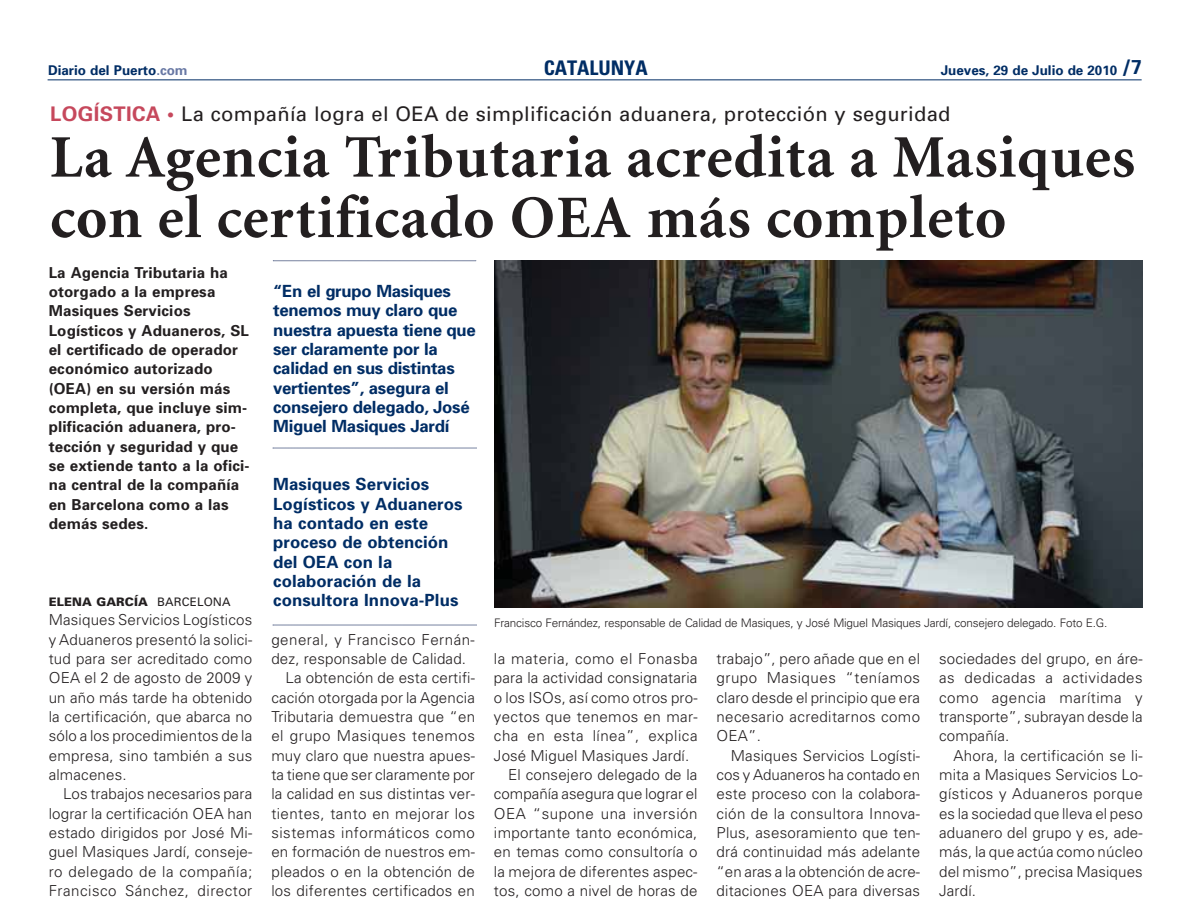
<style>
.page{position:relative;width:1190px;height:913px;background:#fff}
.page>*{position:absolute;margin:0;border:0;box-sizing:border-box;transform-origin:0 0}
.t1{font:700 60.4px/60.4px "Minion";letter-spacing:.015em;color:#231f20}
.t2{font:20.2px "Univers";letter-spacing:.015em;color:#231f20}
.t3{font:700 condensed 20.2px "Univers";color:#002d65}
.t4{font:700 16.8px/19.4px "Univers";letter-spacing:-.015em;color:#002d65}
.t5{font:700 16.8px/19.4px "Univers";letter-spacing:.005em;color:#002d65}
.t6{font:300 15.2px/19.4px "Univers";letter-spacing:.01em;color:#231f20;text-align:justify}
.t7{font:700 15.2px/19.4px "Univers";letter-spacing:.01em;color:#231f20}
.t8{font:300 15.2px "Univers";letter-spacing:.035em;color:#231f20}
.t9{font:300 15.2px "Univers";letter-spacing:.03em;color:#231f20}
.t10{font:700 13.4px "Univers";color:#002d65}
.t11{font:300 11.8px "Univers";letter-spacing:-.015em;color:#231f20}
.t12{font:900 11.8px "Univers";letter-spacing:.015em;color:#231f20}
.s1{color:#6878a4}
.s2{font-size:20.2px}
.s3{font-weight:700;color:#c6485c}
.s4{font-weight:400}
</style>
<div class="page">
<hr style="left:48px;top:80px;width:1094px;height:1px;background:#002d65">
<svg style="left:273px;top:260px;width:204px;height:2px"></svg>
<svg style="left:273px;top:448px;width:204px;height:1px"></svg>
<svg style="left:273px;top:625px;width:204px;height:1px"></svg>
<img style="left:494px;top:260px;width:649px;height:347px">
<p class="t10" style="left:48px;top:65px;width:141px">Diario del Puerto<span class="s1">.com</span></p>
<h2 class="t3" style="left:544px;top:60px;width:106px">CATALUNYA</h2>
<p class="t10" style="left:941px;top:66px;width:203px">Jueves, 29 de Julio de 2010 <span class="s2">/7</span></p>
<h2 class="t2" style="left:50px;top:107px;width:902px"><span class="s3">LOGÍSTICA •</span> La compañía logra el OEA de simplificación aduanera, protección y seguridad</h2>
<h1 class="t1" style="left:50px;top:132px;width:1087px">La Agencia Tributaria acredita a Masiques con el certificado OEA más completo</h1>
<p class="t7" style="left:49px;top:264px;width:202px">La Agencia Tributaria ha otorgado a la empresa<br>Masiques Servicios<br>Logísticos y Aduaneros, SL el certificado de operador económico autorizado (OEA) en su versión más completa, que incluye sim&shy;plificación aduanera, pro&shy;tección y seguridad y que se extiende tanto a la ofici&shy;na central de la compañía en Barcelona como a las demás sedes.</p>
<p class="t12" style="left:49px;top:598px;width:183px">ELENA GARCÍA <span class="s4">BARCELONA</span></p>
<p class="t6" style="left:49px;top:612px;width:205px">Masiques Servicios Logísticos y Aduaneros presentó la solici&shy;tud para ser acreditado como OEA el 2 de agosto de 2009 y un año más tarde ha obtenido la certificación, que abarca no sólo a los procedimientos de la empresa, sino también a sus almacenes.</p>
<p class="t6" style="left:49px;top:786px;width:205px;text-indent:14px">Los trabajos necesarios para lograr la certificación OEA han estado dirigidos por José Mi&shy;guel Masiques Jardí, conseje&shy;ro delegado de la compañía; Francisco Sánchez, director</p>
<p class="t4" style="left:273px;top:283px;width:204px">“En el grupo Masiques tenemos muy claro que nuestra apuesta tiene que ser claramente por la calidad en sus distintas vertientes”, asegura el consejero delegado, José<br>Miguel Masiques Jardí</p>
<p class="t5" style="left:273px;top:476px;width:191px">Masiques Servicios<br>Logísticos y Aduaneros ha contado en este proceso de obtención del OEA con la colaboración de la consultora Innova-Plus</p>
<p class="t8" style="left:271px;top:634px;width:205px">general, y Francisco Fernán-</p>
<p class="t6" style="left:271px;top:650px;width:196px">dez, responsable de Calidad.</p>
<p class="t6" style="left:286px;top:670px;width:191px">La obtención de esta certifi-</p>
<p class="t6" style="left:271px;top:689px;width:205px">cación otorgada por la Agencia</p>
<p class="t6" style="left:271px;top:708px;width:205px">Tributaria demuestra que “en</p>
<p class="t8" style="left:271px;top:730px;width:205px">el grupo Masiques tenemos</p>
<p class="t6" style="left:271px;top:747px;width:205px">muy claro que nuestra apues-</p>
<p class="t6" style="left:271px;top:766px;width:205px">ta tiene que ser claramente por</p>
<p class="t6" style="left:271px;top:786px;width:205px">la calidad en sus distintas ver-</p>
<p class="t9" style="left:271px;top:808px;width:205px">tientes, tanto en mejorar los</p>
<p class="t8" style="left:271px;top:827px;width:205px">sistemas informáticos como</p>
<p class="t6" style="left:271px;top:843px;width:205px">en formación de nuestros em-</p>
<p class="t6" style="left:271px;top:863px;width:205px">pleados o en la obtención de</p>
<p class="t6" style="left:271px;top:882px;width:205px">los diferentes certificados en</p>
<p class="t11" style="left:494px;top:619px;width:615px">Francisco Fernández, responsable de Calidad de Masiques, y José Miguel Masiques Jardí, consejero delegado. Foto E.G.</p>
<p class="t8" style="left:494px;top:653px;width:205px">la materia, como el Fonasba</p>
<p class="t6" style="left:494px;top:670px;width:205px">para la actividad consignataria</p>
<p class="t6" style="left:494px;top:689px;width:205px">o los ISOs, así como otros pro-</p>
<p class="t6" style="left:494px;top:708px;width:205px">yectos que tenemos en mar-</p>
<p class="t8" style="left:494px;top:730px;width:205px">cha en esta línea”, explica</p>
<p class="t6" style="left:494px;top:747px;width:197px">José Miguel Masiques Jardí.</p>
<p class="t6" style="left:508px;top:766px;width:191px">El consejero delegado de la</p>
<p class="t6" style="left:494px;top:786px;width:205px">compañía asegura que lograr el</p>
<p class="t8" style="left:494px;top:808px;width:205px">OEA “supone una inversión</p>
<p class="t6" style="left:494px;top:824px;width:205px">importante tanto económica,</p>
<p class="t6" style="left:494px;top:844px;width:205px">en temas como consultoría o</p>
<p class="t6" style="left:494px;top:863px;width:205px">la mejora de diferentes aspec-</p>
<p class="t6" style="left:494px;top:882px;width:205px">tos, como a nivel de horas de</p>
<p class="t6" style="left:717px;top:650px;width:205px">trabajo”, pero añade que en el grupo Masiques “teníamos claro desde el principio que era necesario acreditarnos como OEA”.</p>
<p class="t6" style="left:717px;top:747px;width:205px;text-indent:14px">Masiques Servicios Logísti&shy;cos y Aduaneros ha contado en este proceso con la colabora&shy;ción de la consultora Innova-Plus, asesoramiento que ten&shy;drá continuidad más adelante “en aras a la obtención de acre&shy;ditaciones OEA para diversas</p>
<p class="t6" style="left:939px;top:650px;width:205px">sociedades del grupo, en áre&shy;as dedicadas a actividades como agencia marítima y transporte”, subrayan desde la compañía.</p>
<p class="t6" style="left:939px;top:747px;width:205px;text-indent:14px">Ahora, la certificación se li&shy;mita a Masiques Servicios Lo&shy;gísticos y Aduaneros porque es la sociedad que lleva el peso aduanero del grupo y es, ade&shy;más, la que actúa como núcleo del mismo”, precisa Masiques Jardí.</p>
</div>
